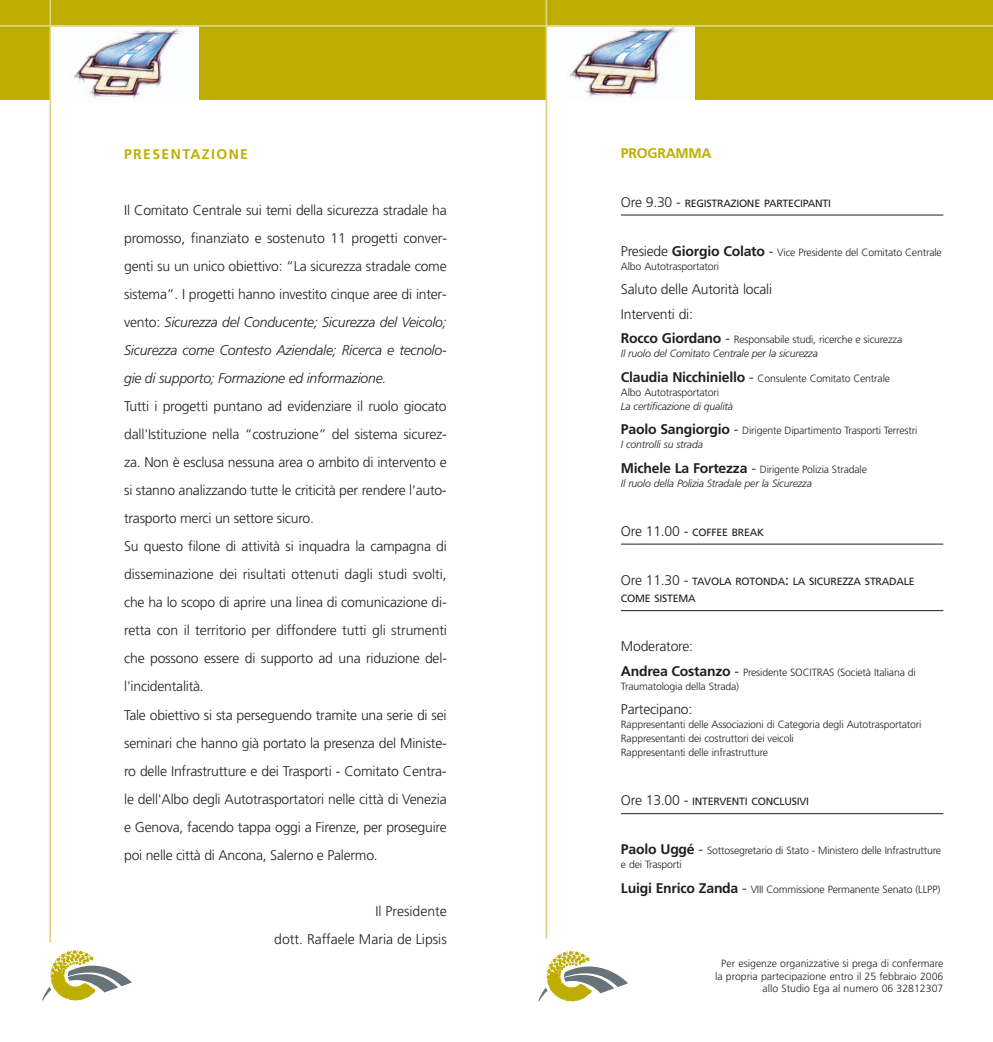
<style>
.page{position:relative;width:993px;height:1042px;background:#fff}
.page>*{position:absolute;margin:0;border:0;box-sizing:border-box;transform-origin:0 0}
.t1{font:300 14px/28px "Frutiger";letter-spacing:-.015em;color:#231f20}
.t2{font:700 14px "Frutiger";letter-spacing:.1em;color:#bfae02}
.t3{font:700 14px "Frutiger";letter-spacing:-.015em;color:#bfae02}
.t4{font:300 10.5px/14px "Frutiger";letter-spacing:-.015em;color:#231f20}
.t5{font:italic 300 10.5px/14px "Frutiger";letter-spacing:-.015em;color:#231f20}
.t6{font:10.5px/17.5px "Frutiger";letter-spacing:-.02em;color:#231f20}
.s1{font-style:italic}
.s2{font-weight:300;font-size:14px}
.s3{font-size:14px}
.s4{font-weight:700;font-size:14px}
.s5{font-weight:700;font-style:normal;font-size:14px}
.s6{font-style:normal;font-size:14px}
.s7{font-style:normal}
</style>
<div class="page">
<div style="left:0;top:0;width:992px;height:99px;background:#bfae02"></div>
<hr style="left:620px;top:215px;width:323px;height:1px;background:#231f20">
<hr style="left:620px;top:544px;width:323px;height:1px;background:#231f20">
<hr style="left:620px;top:610px;width:323px;height:1px;background:#231f20">
<hr style="left:620px;top:813px;width:323px;height:1px;background:#231f20">
<svg style="left:42px;top:950px;width:90px;height:51px"></svg>
<svg style="left:538px;top:951px;width:90px;height:50px"></svg>
<div style="left:50px;top:27px;width:148px;height:77px;background:#fff"></div>
<img style="left:73px;top:27px;width:109px;height:72px">
<hr style="left:49px;top:0;width:2px;height:943px;background:#dfd385">
<div style="left:546px;top:26px;width:148px;height:76px;background:#fff"></div>
<img style="left:569px;top:27px;width:110px;height:71px">
<hr style="left:0;top:25px;width:992px;height:2px;background:#dfd385">
<hr style="left:545px;top:0;width:2px;height:939px;background:#dfd385">
<p class="t2" style="left:124px;top:149px;width:125px">PRESENTAZIONE</p>
<p class="t1" style="left:124px;top:198px;width:324px;text-align:justify">Il Comitato Centrale sui temi della sicurezza stradale ha promosso, finanziato e sostenuto 11 progetti conver&shy;genti su un unico obiettivo: “La sicurezza stradale come sistema”. I progetti hanno investito cinque aree di inter&shy;vento: <span class="s1">Sicurezza del Conducente; Sicurezza del Veicolo; Sicurezza come Contesto Aziendale; Ricerca e tecnolo&shy;gie di supporto; Formazione ed informazione.</span></p>
<p class="t1" style="left:124px;top:394px;width:324px">Tutti i progetti puntano ad evidenziare il ruolo giocato dall'Istituzione nella “costruzione” del sistema sicurez&shy;za. Non è esclusa nessuna area o ambito di intervento e si stanno analizzando tutte le criticità per rendere l'auto&shy;trasporto merci un settore sicuro.<br>Su questo filone di attività si inquadra la campagna di disseminazione dei risultati ottenuti dagli studi svolti, che ha lo scopo di aprire una linea di comunicazione di&shy;retta con il territorio per diffondere tutti gli strumenti che possono essere di supporto ad una riduzione del&shy;l'incidentalità.<br>Tale obiettivo si sta perseguendo tramite una serie di sei seminari che hanno già portato la presenza del Ministe&shy;ro delle Infrastrutture e dei Trasporti - Comitato Centra&shy;le dell'Albo degli Autotrasportatori nelle città di Venezia e Genova, facendo tappa oggi a Firenze, per proseguire poi nelle città di Ancona, Salerno e Palermo.</p>
<p class="t1" style="left:274px;top:898px;width:174px;text-align:right">Il Presidente<br>dott. Raffaele Maria de Lipsis</p>
<p class="t3" style="left:620px;top:147px;width:92px">PROGRAMMA</p>
<p class="t6" style="left:620px;top:195px;width:212px"><span class="s2">Ore 9.30 -</span> REGISTRAZIONE PARTECIPANTI</p>
<p class="t4" style="left:620px;top:246px;width:322px"><span class="s3">Presiede</span> <span class="s4">Giorgio Colato</span> <span class="s3">-</span> Vice Presidente del Comitato Centrale<br>Albo Autotrasportatori</p>
<p class="t1" style="left:620px;top:278px;width:153px;line-height:24.5px">Saluto delle Autorità locali<br>Interventi di:</p>
<p class="t5" style="left:620px;top:333px;width:283px"><span class="s5">Rocco Giordano</span> <span class="s6">-</span> <span class="s7">Responsabile studi, ricerche e sicurezza<br></span>Il ruolo del Comitato Centrale per la sicurezza</p>
<p class="t4" style="left:620px;top:372px;width:270px"><span class="s4">Claudia Nicchiniello</span> <span class="s3">-</span> Consulente Comitato Centrale<br>Albo Autotrasportatori</p>
<p class="t5" style="left:620px;top:400px;width:114px">La certificazione di qualità</p>
<p class="t4" style="left:620px;top:424px;width:298px"><span class="s4">Paolo Sangiorgio</span> <span class="s3">-</span> Dirigente Dipartimento Trasporti Terrestri<br><span class="s1">I controlli su strada</span></p>
<p class="t5" style="left:620px;top:463px;width:247px"><span class="s5">Michele La Fortezza</span> <span class="s6">-</span> <span class="s7">Dirigente Polizia Stradale<br></span>Il ruolo della Polizia Stradale per la Sicurezza</p>
<p class="t6" style="left:620px;top:524px;width:144px"><span class="s2">Ore 11.00 -</span> COFFEE BREAK</p>
<p class="t6" style="left:620px;top:573px;width:295px"><span class="s2">Ore 11.30 -</span> TAVOLA ROTONDA<span class="s3">:</span> LA SICUREZZA STRADALE<br>COME SISTEMA</p>
<p class="t1" style="left:620px;top:633px;width:74px">Moderatore:</p>
<p class="t4" style="left:620px;top:666px;width:296px"><span class="s4">Andrea Costanzo</span> <span class="s3">-</span> Presidente SOCITRAS (Società Italiana di<br>Traumatologia della Strada)</p>
<p class="t1" style="left:620px;top:696px;width:73px">Partecipano:</p>
<p class="t4" style="left:620px;top:718px;width:302px">Rappresentanti delle Associazioni di Categoria degli Autotrasportatori<br>Rappresentanti dei costruttori dei veicoli<br>Rappresentanti delle infrastrutture</p>
<p class="t6" style="left:620px;top:793px;width:189px"><span class="s2">Ore 13.00 -</span> INTERVENTI CONCLUSIVI</p>
<p class="t4" style="left:620px;top:844px;width:321px"><span class="s4">Paolo Uggé</span> <span class="s3">-</span> Sottosegretario di Stato - Ministero delle Infrastrutture e dei Trasporti</p>
<p class="t4" style="left:620px;top:883px;width:321px"><span class="s4">Luigi Enrico Zanda</span> <span class="s3">-</span> VIII Commissione Permanente Senato (LLPP)</p>
<p class="t4" style="left:715px;top:958px;width:230px;line-height:12.6px;text-align:right">Per esigenze organizzative si prega di confermare la propria partecipazione entro il 25 febbraio 2006 allo Studio Ega al numero 06 32812307</p>
</div>
